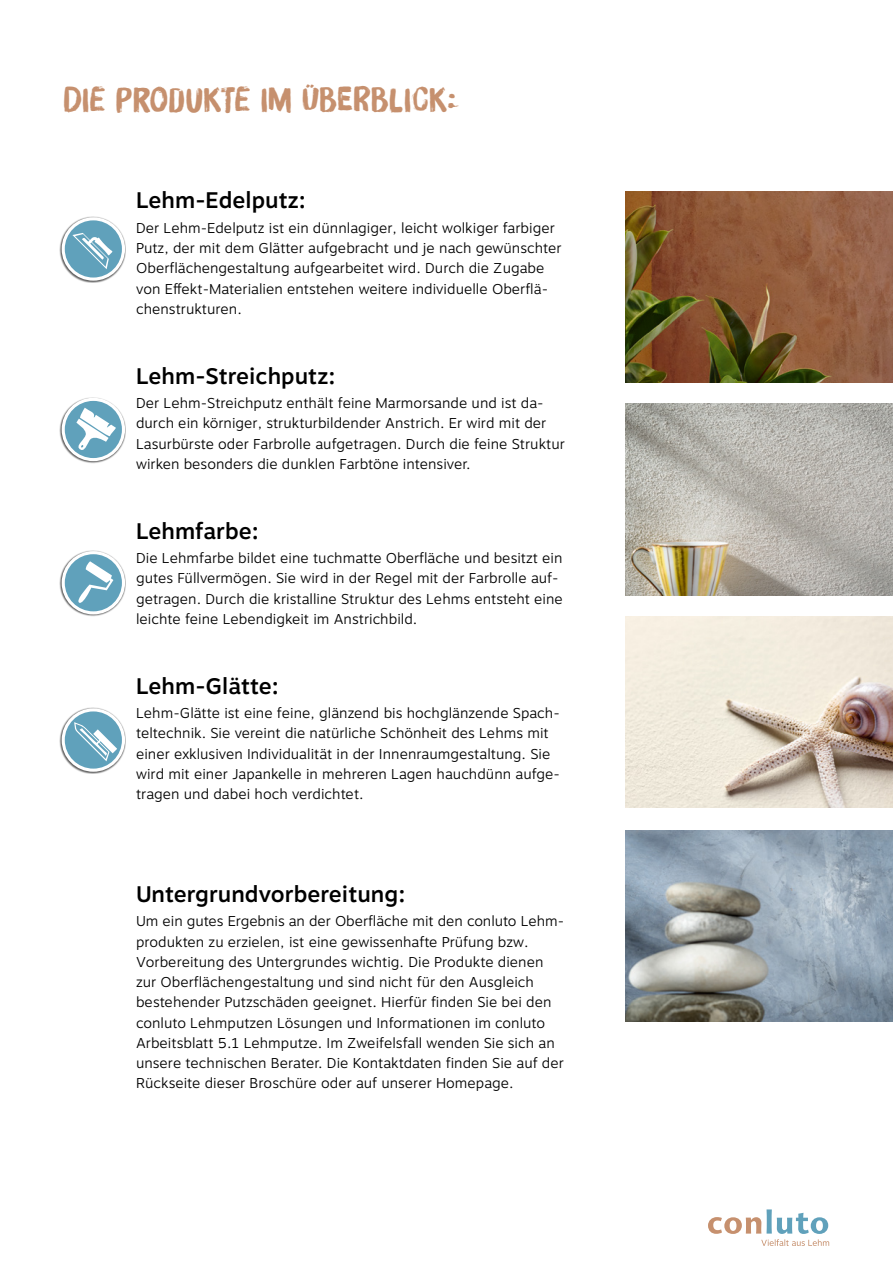
<style>
.page{position:relative;width:893px;height:1263px;background:#fff}
.page>*{position:absolute;margin:0;border:0;box-sizing:border-box;transform-origin:0 0}
.t1{font:33px "Brush Up";letter-spacing:.03em;color:#c6906e}
.t2{font:500 22.5px "Motiva Sans";color:#000}
.t3{font:300 14.25px/20.2px "Motiva Sans";color:#000}
</style>
<div class="page">
<svg style="left:708px;top:1209px;width:121px;height:37px"></svg>
<img style="left:625px;top:404px;width:268px;height:191px">
<img style="left:625px;top:616px;width:268px;height:192px">
<img style="left:625px;top:191px;width:268px;height:192px">
<img style="left:625px;top:830px;width:268px;height:191px">
<div style="left:60px;top:707px;width:66px;height:67px;background:#000;opacity:.63"></div>
<svg style="left:62px;top:708px;width:63px;height:64px"></svg>
<div style="left:65px;top:711px;width:57px;height:58px;background:#60a1bb;border-radius:50%"></div>
<svg style="left:74px;top:722px;width:43px;height:39px"></svg>
<div style="left:60px;top:550px;width:66px;height:67px;background:#000;opacity:.63"></div>
<svg style="left:62px;top:551px;width:63px;height:63px"></svg>
<div style="left:65px;top:554px;width:57px;height:57px;background:#60a1bb;border-radius:50%"></div>
<svg style="left:78px;top:561px;width:35px;height:43px"></svg>
<div style="left:60px;top:216px;width:66px;height:67px;background:#000;opacity:.63"></div>
<svg style="left:62px;top:217px;width:63px;height:64px"></svg>
<div style="left:65px;top:220px;width:57px;height:58px;background:#60a1bb;border-radius:50%"></div>
<svg style="left:72px;top:233px;width:40px;height:36px"></svg>
<div style="left:60px;top:397px;width:66px;height:66px;background:#000;opacity:.63"></div>
<svg style="left:62px;top:398px;width:63px;height:63px"></svg>
<div style="left:65px;top:401px;width:57px;height:57px;background:#60a1bb;border-radius:50%"></div>
<svg style="left:73px;top:408px;width:43px;height:44px"></svg>
<h1 class="t1" style="left:64px;top:80px;width:396px">DIE PRODUKTE IM ÜBERBLICK:</h1>
<h2 class="t2" style="left:136px;top:184px;width:171px">Lehm-Edelputz:</h2>
<p class="t3" style="left:136px;top:218px;width:427px">Der Lehm-Edelputz ist ein dünnlagiger, leicht wolkiger farbiger Putz, der mit dem Glätter aufgebracht und je nach gewünschter Oberflächengestaltung aufgearbeitet wird. Durch die Zugabe von Effekt-Materialien entstehen weitere individuelle Oberflä&shy;chenstrukturen.</p>
<h2 class="t2" style="left:136px;top:359px;width:201px">Lehm-Streichputz:</h2>
<p class="t3" style="left:136px;top:393px;width:430px">Der Lehm-Streichputz enthält feine Marmorsande und ist da&shy;durch ein körniger, strukturbildender Anstrich. Er wird mit der Lasurbürste oder Farbrolle aufgetragen. Durch die feine Struktur wirken besonders die dunklen Farbtöne intensiver.</p>
<h2 class="t2" style="left:136px;top:514px;width:124px">Lehmfarbe:</h2>
<p class="t3" style="left:136px;top:548px;width:428px">Die Lehmfarbe bildet eine tuchmatte Oberfläche und besitzt ein gutes Füllvermögen. Sie wird in der Regel mit der Farbrolle auf&shy;getragen. Durch die kristalline Struktur des Lehms entsteht eine leichte feine Lebendigkeit im Anstrichbild.</p>
<h2 class="t2" style="left:136px;top:669px;width:144px">Lehm-Glätte:</h2>
<p class="t3" style="left:136px;top:703px;width:425px">Lehm-Glätte ist eine feine, glänzend bis hochglänzende Spach&shy;teltechnik. Sie vereint die natürliche Schönheit des Lehms mit einer exklusiven Individualität in der Innenraumgestaltung. Sie wird mit einer Japankelle in mehreren Lagen hauchdünn aufge&shy;tragen und dabei hoch verdichtet.</p>
<h2 class="t2" style="left:136px;top:877px;width:271px">Untergrundvorbereitung:</h2>
<p class="t3" style="left:136px;top:911px;width:430px">Um ein gutes Ergebnis an der Oberfläche mit den conluto Lehm&shy;produkten zu erzielen, ist eine gewissenhafte Prüfung bzw.<br>Vorbereitung des Untergrundes wichtig. Die Produkte dienen zur Oberflächengestaltung und sind nicht für den Ausgleich bestehender Putzschäden geeignet. Hierfür finden Sie bei den conluto Lehmputzen Lösungen und Informationen im conluto Arbeitsblatt 5.1 Lehmputze. Im Zweifelsfall wenden Sie sich an unsere technischen Berater. Die Kontaktdaten finden Sie auf der Rückseite dieser Broschüre oder auf unserer Homepage.</p>
</div>
